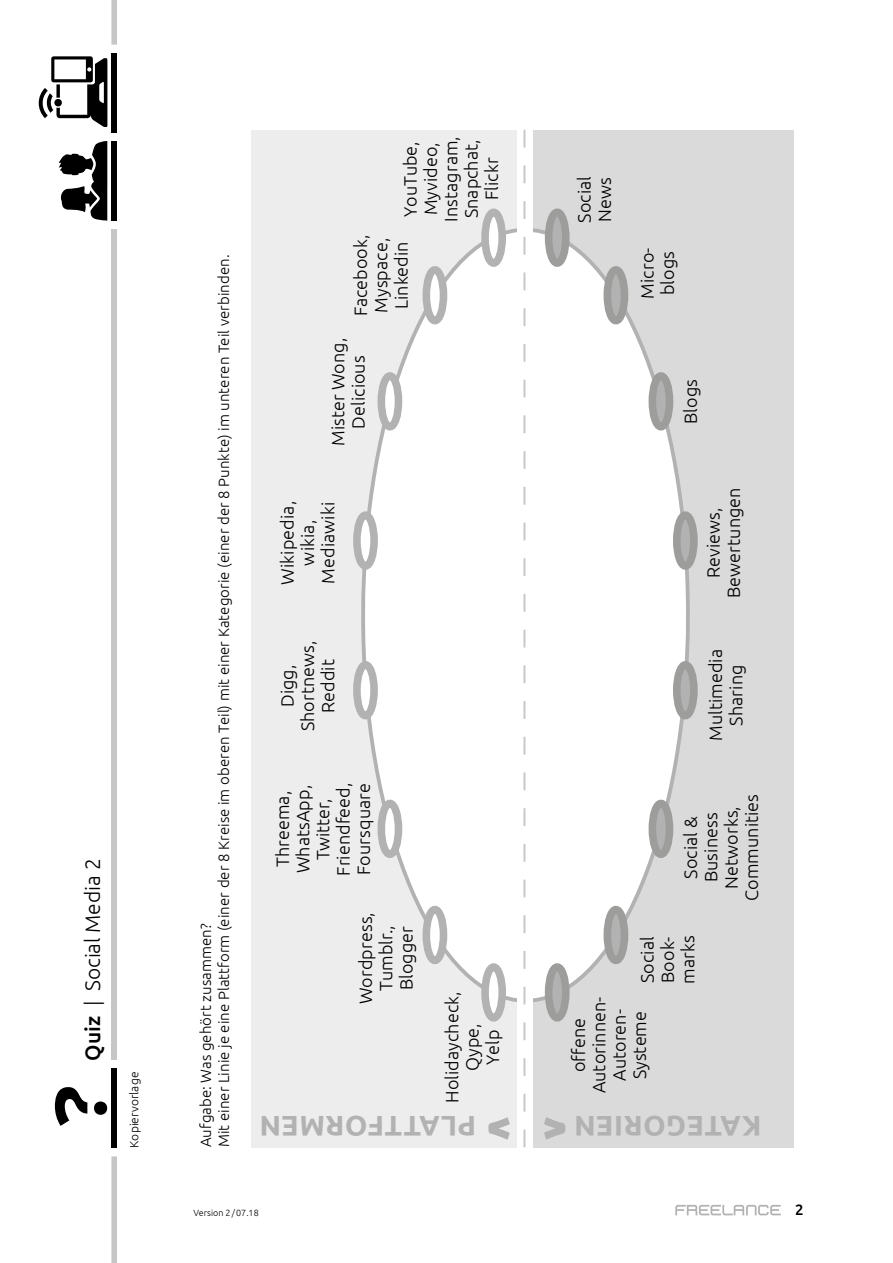
<style>
.page{position:relative;width:893px;height:1263px;background:#fff}
.page>*{position:absolute;margin:0;border:0;box-sizing:border-box;transform-origin:0 0}
.t1{font:700 40.65px "Ubuntu";color:#b3b2b2}
.t2{font:700 28.5px "Ubuntu";letter-spacing:.02em;color:#b3b2b2}
.t3{font:300 21px "Ubuntu";color:#000}
.t4{font:300 18px/20.2px "Ubuntu";letter-spacing:.005em;color:#000;text-align:center}
.t5{font:300 15px/18px "Ubuntu";letter-spacing:.005em;color:#000}
.t6{font:500 15px "Ubuntu";color:#000}
.t7{font:300 12px "Ubuntu";letter-spacing:.005em;color:#000}
.t8{font:300 9px "Ubuntu";color:#000}
.s1{font-weight:500}
</style>
<div class="page">
<div style="left:111px;top:53px;width:6px;height:79px;background:#000"></div>
<svg style="left:38px;top:56px;width:69px;height:71px"></svg>
<svg style="left:111px;top:1156px;width:6px;height:107px"></svg>
<svg style="left:111px;top:0;width:6px;height:45px"></svg>
<div style="left:111px;top:141px;width:6px;height:80px;background:#000"></div>
<svg style="left:59px;top:141px;width:48px;height:80px"></svg>
<div style="left:111px;top:1068px;width:6px;height:80px;background:#000"></div>
<svg style="left:55px;top:1087px;width:32px;height:39px"></svg>
<svg style="left:94px;top:1101px;width:13px;height:14px"></svg>
<svg style="left:675px;top:1205px;width:106px;height:10px"></svg>
<div style="left:111px;top:229px;width:6px;height:830px;background:#c6c6c6"></div>
<div style="left:251px;top:130px;width:543px;height:1017px;background:#ededed"></div>
<div style="left:525px;top:130px;width:269px;height:1017px;background:#dadada"></div>
<svg style="left:488px;top:1117px;width:22px;height:23px"></svg>
<svg style="left:544px;top:1117px;width:22px;height:23px"></svg>
<svg style="left:353px;top:208px;width:345px;height:814px"></svg>
<div style="left:517px;top:115px;width:16px;height:1044px;background:#fff"></div>
<svg style="left:523px;top:130px;width:2px;height:1017px"></svg>
<div style="left:357px;top:665px;width:17px;height:51px;background:#fff;border-radius:50%"></div>
<div style="left:353px;top:661px;width:25px;height:58px;border:8px solid #b3b2b2;border-radius:50%"></div>
<svg style="left:357px;top:515px;width:17px;height:51px"></svg>
<div style="left:353px;top:511px;width:25px;height:59px;border:8px solid #b3b2b2;border-radius:50%"></div>
<div style="left:381px;top:803px;width:17px;height:51px;background:#fff;border-radius:50%"></div>
<div style="left:378px;top:800px;width:24px;height:58px;border:8px solid #b3b2b2;border-radius:50%"></div>
<div style="left:381px;top:376px;width:17px;height:51px;background:#fff;border-radius:50%"></div>
<div style="left:378px;top:372px;width:24px;height:58px;border:8px solid #b3b2b2;border-radius:50%"></div>
<div style="left:426px;top:270px;width:17px;height:51px;background:#fff;border-radius:50%"></div>
<div style="left:423px;top:266px;width:24px;height:58px;border:8px solid #b3b2b2;border-radius:50%"></div>
<div style="left:426px;top:910px;width:17px;height:50px;background:#fff;border-radius:50%"></div>
<div style="left:423px;top:906px;width:24px;height:58px;border:8px solid #b3b2b2;border-radius:50%"></div>
<div style="left:485px;top:967px;width:17px;height:51px;background:#fff;border-radius:50%"></div>
<div style="left:481px;top:963px;width:25px;height:58px;border:8px solid #b3b2b2;border-radius:50%"></div>
<div style="left:485px;top:212px;width:17px;height:51px;background:#fff;border-radius:50%"></div>
<div style="left:481px;top:209px;width:25px;height:58px;border:8px solid #b3b2b2;border-radius:50%"></div>
<div style="left:677px;top:665px;width:17px;height:51px;background:#b3b2b2;border-radius:50%"></div>
<div style="left:673px;top:661px;width:25px;height:58px;border:8px solid #9d9d9c;border-radius:50%"></div>
<div style="left:677px;top:515px;width:17px;height:51px;background:#b3b2b2;border-radius:50%"></div>
<div style="left:673px;top:511px;width:25px;height:59px;border:8px solid #9d9d9c;border-radius:50%"></div>
<div style="left:652px;top:803px;width:17px;height:51px;background:#b3b2b2;border-radius:50%"></div>
<div style="left:649px;top:800px;width:24px;height:58px;border:8px solid #9d9d9c;border-radius:50%"></div>
<div style="left:652px;top:376px;width:17px;height:51px;background:#b3b2b2;border-radius:50%"></div>
<div style="left:649px;top:372px;width:24px;height:58px;border:8px solid #9d9d9c;border-radius:50%"></div>
<div style="left:607px;top:270px;width:17px;height:51px;background:#b3b2b2;border-radius:50%"></div>
<div style="left:604px;top:266px;width:24px;height:58px;border:8px solid #9d9d9c;border-radius:50%"></div>
<div style="left:607px;top:910px;width:17px;height:50px;background:#b3b2b2;border-radius:50%"></div>
<div style="left:604px;top:906px;width:24px;height:58px;border:8px solid #9d9d9c;border-radius:50%"></div>
<div style="left:549px;top:967px;width:17px;height:51px;background:#b3b2b2;border-radius:50%"></div>
<div style="left:545px;top:963px;width:25px;height:58px;border:8px solid #9d9d9c;border-radius:50%"></div>
<div style="left:549px;top:212px;width:17px;height:51px;background:#b3b2b2;border-radius:50%"></div>
<div style="left:545px;top:209px;width:25px;height:58px;border:8px solid #9d9d9c;border-radius:50%"></div>
<p class="t3" style="left:80px;top:1060px;width:204px;rotate:-90deg"><span class="s1">Quiz</span> | Social Media 2</p>
<p class="t7" style="left:127px;top:1148px;width:77px;rotate:-90deg">Kopiervorlage</p>
<p class="t5" style="left:197px;top:1147px;width:894px;rotate:-90deg">Aufgabe: Was gehört zusammen?<br>Mit einer Linie je eine Plattform (einer der 8 Kreise im oberen Teil) mit einer Kategorie (einer der 8 Punkte) im unteren Teil verbinden.</p>
<p class="t4" style="left:400px;top:222px;width:87px;rotate:-90deg">YouTube,<br>Myvideo,<br>Instagram,<br>Snapchat,<br>Flickr</p>
<p class="t4" style="left:350px;top:316px;width:83px;text-align:left;rotate:-90deg">Facebook,<br>Myspace,<br>Linkedin</p>
<p class="t4" style="left:328px;top:446px;width:110px;rotate:-90deg">Mister Wong,<br>Delicious</p>
<p class="t4" style="left:277px;top:584px;width:85px;rotate:-90deg">Wikipedia, wikia,<br>Mediawiki</p>
<p class="t4" style="left:277px;top:731px;width:92px;rotate:-90deg">Digg,<br>Shortnews,<br>Reddit</p>
<p class="t4" style="left:272px;top:875px;width:94px;rotate:-90deg">Threema,<br>WhatsApp,<br>Twitter,<br>Friendfeed,<br>Foursquare</p>
<p class="t4" style="left:355px;top:1004px;width:93px;rotate:-90deg">Wordpress,<br>Tumblr.,<br>Blogger</p>
<p class="t4" style="left:442px;top:1103px;width:113px;rotate:-90deg">Holidaycheck,<br>Qype,<br>Yelp</p>
<p class="t4" style="left:574px;top:223px;width:48px;text-align:left;rotate:-90deg">Social<br>News</p>
<p class="t4" style="left:637px;top:299px;width:52px;text-align:left;rotate:-90deg">Micro&shy;blogs</p>
<p class="t4" style="left:680px;top:424px;width:46px;rotate:-90deg">Blogs</p>
<p class="t4" style="left:703px;top:598px;width:112px;rotate:-90deg">Reviews,<br>Bewertungen</p>
<p class="t4" style="left:705px;top:741px;width:93px;rotate:-90deg">Multimedia<br>Sharing</p>
<p class="t4" style="left:680px;top:901px;width:108px;rotate:-90deg">Social &amp;<br>Business<br>Networks,<br>Communities</p>
<p class="t4" style="left:637px;top:984px;width:50px;text-align:justify;rotate:-90deg">Social Book&shy;marks</p>
<p class="t4" style="left:568px;top:1093px;width:98px;rotate:-90deg">offene<br>Autorinnen-<br>Autoren-<br>Systeme</p>
<h2 class="t2" style="left:476px;top:1144px;width:218px;rotate:-180deg">PLATTFORMEN</h2>
<h1 class="t1" style="left:511px;top:1155px;width:25px;rotate:-180deg">&gt;</h1>
<h1 class="t1" style="left:566px;top:1155px;width:25px;rotate:-180deg">&lt;</h1>
<h2 class="t2" style="left:761px;top:1144px;width:189px;rotate:-180deg">KATEGORIEN</h2>
<p class="t8" style="left:194px;top:1207px;width:67px">Version 2/07.18</p>
<p class="t6" style="left:795px;top:1200px;width:10px">2</p>
</div>
